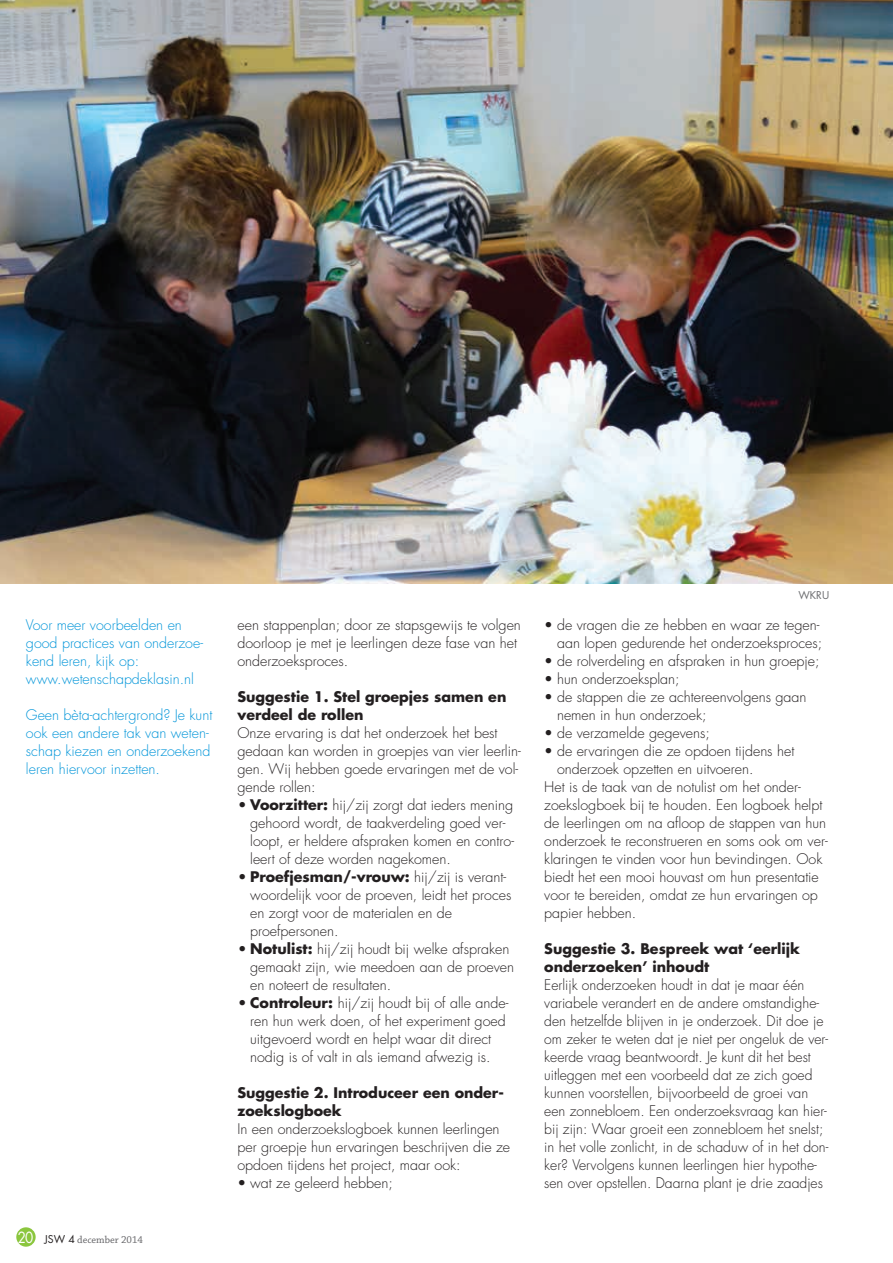
<style>
.page{position:relative;width:893px;height:1263px;background:#fff}
.page>*{position:absolute;margin:0;border:0;box-sizing:border-box;transform-origin:0 0}
.t1{font:300 14.25px/18px "Futura Std";color:#231f20}
.t2{font:300 14.25px/18px "Futura Std";color:#0095d9}
.t3{font:700 14.25px/18px "Futura Std";color:#231f20}
.t4{font:10.5px "Chaparral Pro";color:#636366}
.t5{font:10.5px "Futura Std";color:#6c6d70}
.s1{font-family:"Futura Std";font-size:15px;color:#fff}
.s2{font-family:"Futura Std";color:#231f20}
.s3{font-weight:700}
</style>
<div class="page">
<img style="left:0;top:0;width:893px;height:584px">
<div style="left:16px;top:1227px;width:20px;height:20px;background:#8bc63e;border-radius:50%"></div>
<p class="t2" style="left:26px;top:616px;width:179px">Voor meer voorbeelden en good practices van onderzoe&shy;kend leren, kijk op: www.wetenschapdeklasin.nl</p>
<p class="t2" style="left:26px;top:706px;width:188px">Geen bèta-achtergrond? Je kunt ook een andere tak van weten&shy;schap kiezen en onderzoekend leren hiervoor inzetten.</p>
<p class="t4" style="left:18px;top:1234px;width:127px"><span class="s1">20</span> <span class="s2">JSW 4</span> december 2014</p>
<p class="t1" style="left:237px;top:616px;width:285px">een stappenplan; door ze stapsgewijs te volgen doorloop je met je leerlingen deze fase van het onderzoeksproces.</p>
<p class="t3" style="left:237px;top:687px;width:270px">Suggestie 1. Stel groepjes samen en verdeel de rollen</p>
<p class="t1" style="left:237px;top:724px;width:285px">Onze ervaring is dat het onderzoek het best gedaan kan worden in groepjes van vier leerlin&shy;gen. Wij hebben goede ervaringen met de vol&shy;gende rollen:</p>
<p class="t1" style="left:250px;top:796px;width:265px;text-indent:-13px"><span class="s3">• Voorzitter:</span> hij/zij zorgt dat ieders mening gehoord wordt, de taakverdeling goed ver&shy;loopt, er heldere afspraken komen en contro&shy;leert of deze worden nagekomen.</p>
<p class="t1" style="left:250px;top:868px;width:263px;text-indent:-13px"><span class="s3">• Proefjesman/-vrouw:</span> hij/zij is verant&shy;woordelijk voor de proeven, leidt het proces en zorgt voor de materialen en de proefpersonen.</p>
<p class="t1" style="left:250px;top:940px;width:265px;text-indent:-13px"><span class="s3">• Notulist:</span> hij/zij houdt bij welke afspraken gemaakt zijn, wie meedoen aan de proeven en noteert de resultaten.</p>
<p class="t1" style="left:250px;top:994px;width:260px;text-indent:-13px"><span class="s3">• Controleur:</span> hij/zij houdt bij of alle ande&shy;ren hun werk doen, of het experiment goed uitgevoerd wordt en helpt waar dit direct nodig is of valt in als iemand afwezig is.</p>
<p class="t3" style="left:237px;top:1083px;width:268px">Suggestie 2. Introduceer een onder&shy;zoekslogboek</p>
<p class="t1" style="left:237px;top:1120px;width:274px">In een onderzoekslogboek kunnen leerlingen per groepje hun ervaringen beschrijven die ze opdoen tijdens het project, maar ook:</p>
<p class="t1" style="left:237px;top:1174px;width:157px">• wat ze geleerd hebben;</p>
<p class="t5" style="left:798px;top:589px;width:32px">WKRU</p>
<p class="t1" style="left:544px;top:616px;width:279px;text-align:right">• de vragen die ze hebben en waar ze tegen&shy;aan lopen gedurende het onderzoeksproces;</p>
<p class="t1" style="left:544px;top:652px;width:277px">• de rolverdeling en afspraken in hun groepje;</p>
<p class="t1" style="left:544px;top:670px;width:137px">• hun onderzoeksplan;</p>
<p class="t1" style="left:557px;top:688px;width:251px;text-indent:-13px">• de stappen die ze achtereenvolgens gaan nemen in hun onderzoek;</p>
<p class="t1" style="left:544px;top:724px;width:167px">• de verzamelde gegevens;</p>
<p class="t1" style="left:544px;top:742px;width:252px">• de ervaringen die ze opdoen tijdens het</p>
<p class="t1" style="left:557px;top:760px;width:198px">onderzoek opzetten en uitvoeren.</p>
<p class="t1" style="left:544px;top:778px;width:258px">Het is de taak van de notulist om het onder-</p>
<p class="t1" style="left:544px;top:796px;width:280px">zoekslogboek bij te houden. Een logboek helpt</p>
<p class="t1" style="left:544px;top:814px;width:283px">de leerlingen om na afloop de stappen van hun</p>
<p class="t1" style="left:544px;top:832px;width:285px">onderzoek te reconstrueren en soms ook om ver-</p>
<p class="t1" style="left:544px;top:850px;width:280px">klaringen te vinden voor hun bevindingen. Ook</p>
<p class="t1" style="left:544px;top:868px;width:276px">biedt het een mooi houvast om hun presentatie</p>
<p class="t1" style="left:544px;top:886px;width:275px">voor te bereiden, omdat ze hun ervaringen op</p>
<p class="t1" style="left:544px;top:904px;width:93px">papier hebben.</p>
<p class="t3" style="left:544px;top:939px;width:257px">Suggestie 3. Bespreek wat ‘eerlijk onderzoeken’ inhoudt</p>
<p class="t1" style="left:544px;top:976px;width:286px">Eerlijk onderzoeken houdt in dat je maar één variabele verandert en de andere omstandighe&shy;den hetzelfde blijven in je onderzoek. Dit doe je om zeker te weten dat je niet per ongeluk de ver&shy;keerde vraag beantwoordt. Je kunt dit het best uitleggen met een voorbeeld dat ze zich goed kunnen voorstellen, bijvoorbeeld de groei van een zonnebloem. Een onderzoeksvraag kan hier&shy;bij zijn: Waar groeit een zonnebloem het snelst; in het volle zonlicht, in de schaduw of in het don&shy;ker? Vervolgens kunnen leerlingen hier hypothe&shy;sen over opstellen. Daarna plant je drie zaadjes</p>
</div>
